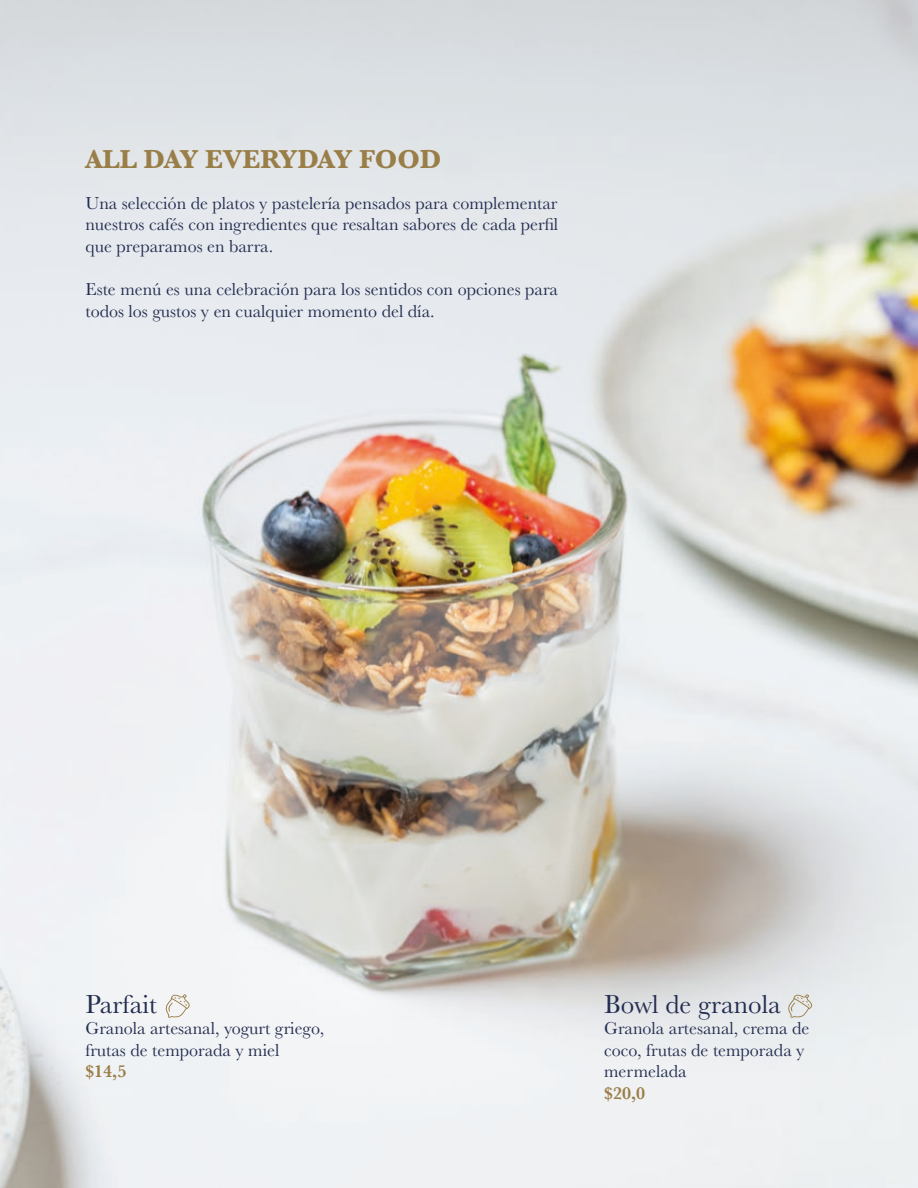
<style>
.page{position:relative;width:918px;height:1188px;background:#fff}
.page>*{position:absolute;margin:0;border:0;box-sizing:border-box;transform-origin:0 0}
.t1{font:27px "Baskerville";color:#232d50}
.t2{font:700 27px "Baskerville";color:#9a7e48}
.t3{font:18px/21.6px "Baskerville";color:#232d50}
.t4{font:600 18px "Baskerville";color:#9a7e48}
</style>
<div class="page">
<img style="left:0;top:0;width:918px;height:1188px">
<svg style="left:788px;top:994px;width:24px;height:24px"></svg>
<svg style="left:166px;top:994px;width:24px;height:24px"></svg>
<h1 class="t2" style="left:85px;top:140px;width:358px">ALL DAY EVERYDAY FOOD</h1>
<p class="t3" style="left:85px;top:192px;width:474px;text-align:justify">Una selección de platos y pastelería pensados para complementar nuestros cafés con ingredientes que resaltan sabores de cada perfil que preparamos en barra.</p>
<p class="t3" style="left:85px;top:279px;width:474px">Este menú es una celebración para los sentidos con opciones para todos los gustos y en cualquier momento del día.</p>
<h1 class="t1" style="left:85px;top:987px;width:73px">Parfait</h1>
<p class="t3" style="left:85px;top:1018px;width:240px">Granola artesanal, yogurt griego, frutas de temporada y miel</p>
<p class="t4" style="left:85px;top:1059px;width:42px">$14,5</p>
<h1 class="t1" style="left:604px;top:987px;width:178px">Bowl de granola</h1>
<p class="t3" style="left:604px;top:1018px;width:207px">Granola artesanal, crema de coco, frutas de temporada y mermelada</p>
<p class="t4" style="left:604px;top:1081px;width:42px">$20,0</p>
</div>
